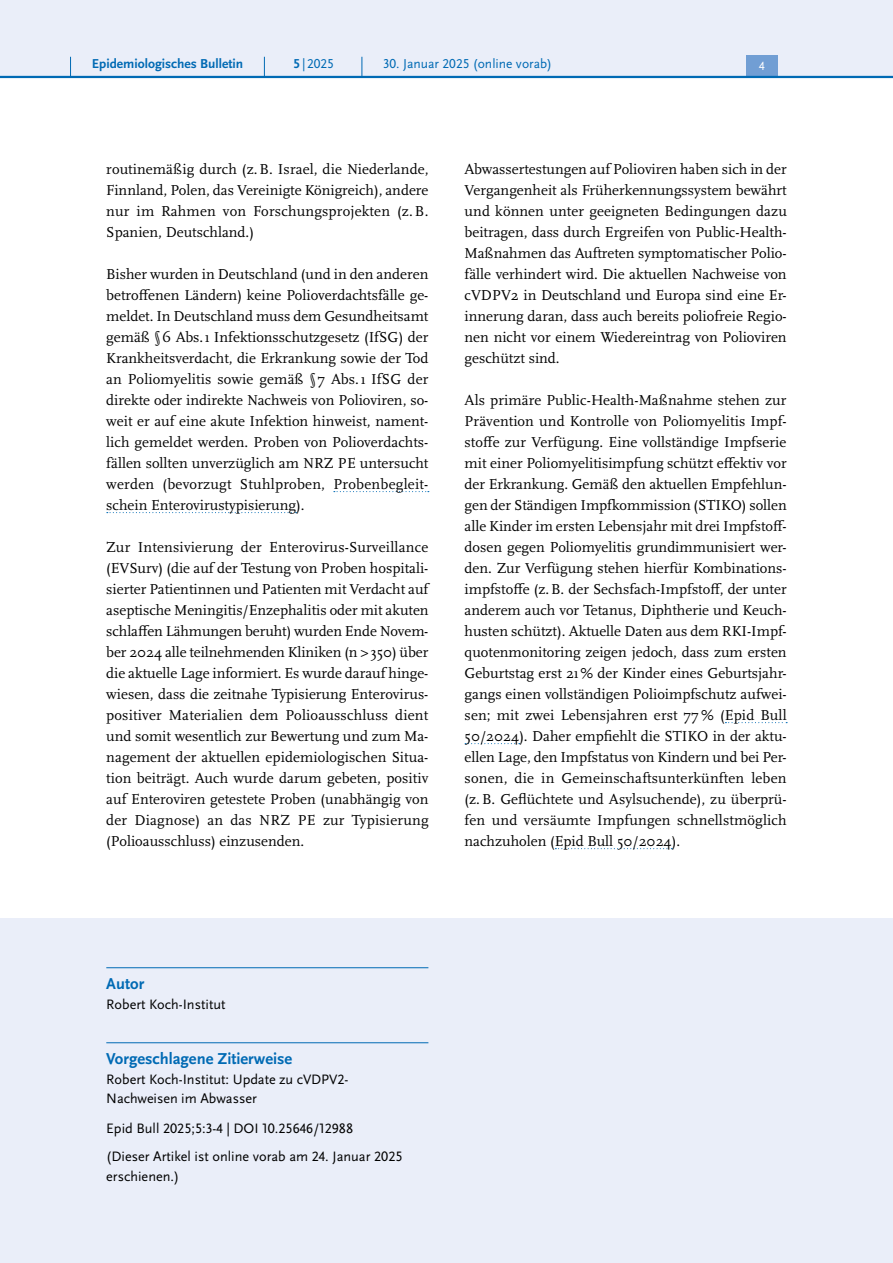
<style>
.page{position:relative;width:893px;height:1263px;background:#fff}
.page>*{position:absolute;margin:0;border:0;box-sizing:border-box;transform-origin:0 0}
.H4_-_Anhang_allererste{font:700 16.5px "Scala Sans Pro";color:#006ab4}
.P_-_Fließtext{font:15px/21px "Scala Pro";color:#000;text-align:justify}
.P_-_Anhang{font:14.25px/19.5px "Scala Sans Pro";color:#000}
.t1{font:13.5px "Scala Sans Pro";color:#006ab4}
.t2{font:700 13.5px "Scala Sans Pro";color:#006ab4}
.t3{font:12.45px "Scala Sans Pro";color:#fff}
.s1{font-weight:700}
</style>
<div class="page">
<svg style="left:334px;top:491px;width:95px;height:1px"></svg>
<svg style="left:107px;top:512px;width:190px;height:1px"></svg>
<svg style="left:725px;top:722px;width:62px;height:1px"></svg>
<svg style="left:465px;top:743px;width:55px;height:1px"></svg>
<svg style="left:555px;top:848px;width:117px;height:1px"></svg>
<div style="left:0;top:918px;width:893px;height:345px;background:#eaeef9"></div>
<hr style="left:106px;top:967px;width:322px;height:1px;background:#006ab4">
<hr style="left:106px;top:1042px;width:322px;height:1px;background:#006ab4">
<div style="left:0;top:0;width:893px;height:77px;background:#eaeef9"></div>
<div style="left:746px;top:55px;width:32px;height:21px;background:#719ed4"></div>
<hr style="left:0;top:76px;width:893px;height:2px;background:#006ab4">
<svg style="left:70px;top:57px;width:1px;height:19px"></svg>
<svg style="left:264px;top:57px;width:1px;height:19px"></svg>
<svg style="left:362px;top:57px;width:1px;height:19px"></svg>
<p class="t2" style="left:92px;top:55px;width:153px">Epidemiologisches Bulletin</p>
<p class="t1" style="left:294px;top:55px;width:42px"><span class="s1">5</span>|2025</p>
<p class="t1" style="left:383px;top:55px;width:171px">30. Januar 2025 (online vorab)</p>
<p class="t3" style="left:759px;top:59px;width:7px">4</p>
<p class="P_-_Fließtext" style="left:106px;top:158px;width:324px">routinemäßig durch (z.B. Israel, die Niederlande, Finnland, Polen, das Vereinigte Königreich), andere nur im Rahmen von Forschungsprojekten (z.B.<br>Spanien, Deutschland.)</p>
<p class="P_-_Fließtext" style="left:106px;top:263px;width:324px">Bisher wurden in Deutschland (und in den anderen betroffenen Ländern) keine Polioverdachtsfälle ge&shy;meldet. In Deutschland muss dem Gesundheitsamt gemäß §6 Abs.1 Infektionsschutzgesetz (IfSG) der Krankheitsverdacht, die Erkrankung sowie der Tod an Poliomyelitis sowie gemäß § 7 Abs.1 IfSG der direkte oder indirekte Nachweis von Polioviren, so&shy;weit er auf eine akute Infektion hinweist, nament&shy;lich gemeldet werden. Proben von Polioverdachts&shy;fällen sollten unverzüglich am NRZ PE untersucht werden (bevorzugt Stuhlproben, Probenbegleit&shy;schein Enterovirustypisierung).</p>
<p class="P_-_Fließtext" style="left:106px;top:536px;width:324px">Zur Intensivierung der Enterovirus-Surveillance (EVSurv) (die auf der Testung von Proben hospitali&shy;sierter Patientinnen und Patienten mit Verdacht auf aseptische Meningitis/Enzephalitis oder mit akuten schlaffen Lähmungen beruht) wurden Ende Novem&shy;ber 2024 alle teilnehmenden Kliniken (n &gt;350) über die aktuelle Lage informiert. Es wurde darauf hinge&shy;wiesen, dass die zeitnahe Typisierung Enterovirus&shy;positiver Materialien dem Polioausschluss dient und somit wesentlich zur Bewertung und zum Ma&shy;nagement der aktuellen epidemiologischen Situa&shy;tion beiträgt. Auch wurde darum gebeten, positiv auf Enteroviren getestete Proben (unabhängig von der Diagnose) an das NRZ PE zur Typisierung (Polioausschluss) einzusenden.</p>
<p class="P_-_Fließtext" style="left:465px;top:158px;width:324px">Abwassertestungen auf Polioviren haben sich in der Vergangenheit als Früherkennungssystem bewährt und können unter geeigneten Bedingungen dazu beitragen, dass durch Ergreifen von Public-Health-Maßnahmen das Auftreten symptomatischer Polio&shy;fälle verhindert wird. Die aktuellen Nachweise von cVDPV2 in Deutschland und Europa sind eine Er&shy;innerung daran, dass auch bereits poliofreie Regio&shy;nen nicht vor einem Wiedereintrag von Polioviren geschützt sind.</p>
<p class="P_-_Fließtext" style="left:465px;top:389px;width:324px">Als primäre Public-Health-Maßnahme stehen zur Prävention und Kontrolle von Poliomyelitis Impf&shy;stoffe zur Verfügung. Eine vollständige Impfserie mit einer Poliomyelitisimpfung schützt effektiv vor der Erkrankung. Gemäß den aktuellen Empfehlun&shy;gen der Ständigen Impfkommission (STIKO) sollen alle Kinder im ersten Lebensjahr mit drei Impfstoff&shy;dosen gegen Poliomyelitis grundimmunisiert wer&shy;den. Zur Verfügung stehen hierfür Kombinations&shy;impfstoffe (z.B. der Sechsfach-Impfstoff, der unter anderem auch vor Tetanus, Diphtherie und Keuch&shy;husten schützt). Aktuelle Daten aus dem RKI-Impf&shy;quotenmonitoring zeigen jedoch, dass zum ersten Geburtstag erst 21 % der Kinder eines Geburtsjahr&shy;gangs einen vollständigen Polioimpfschutz aufwei&shy;sen; mit zwei Lebensjahren erst 77 % (Epid Bull 50/2024). Daher empfiehlt die STIKO in der aktu&shy;ellen Lage, den Impfstatus von Kindern und bei Per&shy;sonen, die in Gemeinschaftsunterkünften leben (z.B. Geflüchtete und Asylsuchende), zu überprü&shy;fen und versäumte Impfungen schnellstmöglich nachzuholen (Epid Bull 50/2024).</p>
<h4 class="H4_-_Anhang_allererste" style="left:106px;top:974px;width:39px">Autor</h4>
<p class="P_-_Anhang" style="left:106px;top:994px;width:121px">Robert Koch-Institut</p>
<h4 class="H4_-_Anhang_allererste" style="left:106px;top:1049px;width:188px">Vorgeschlagene Zitierweise</h4>
<p class="P_-_Anhang" style="left:106px;top:1069px;width:244px">Robert Koch-Institut: Update zu cVDPV2-<br>Nachweisen im Abwasser</p>
<p class="P_-_Anhang" style="left:106px;top:1119px;width:248px">Epid Bull 2025;5:3-4 | DOI 10.25646/12988</p>
<p class="P_-_Anhang" style="left:106px;top:1147px;width:298px">(Dieser Artikel ist online vorab am 24. Januar 2025 erschienen.)</p>
</div>
